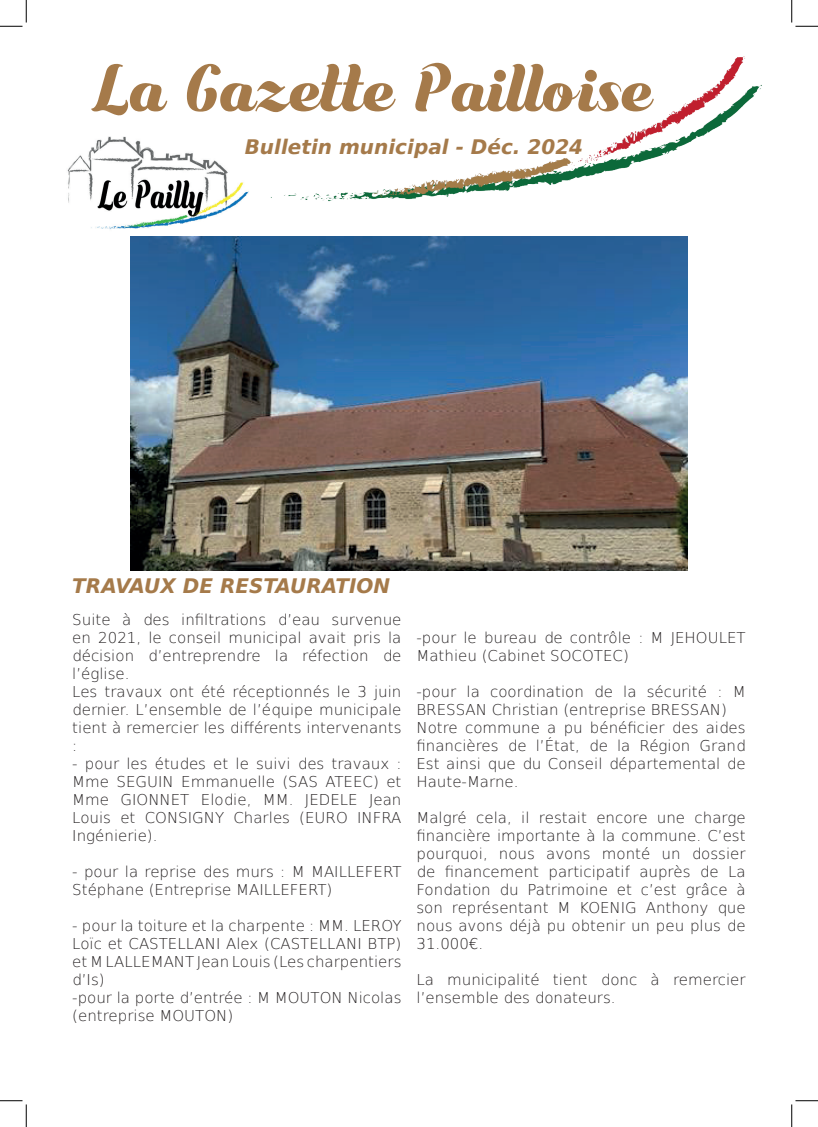
<style>
.page{position:relative;width:818px;height:1127px;background:#fff}
.page>*{position:absolute;margin:0;border:0;box-sizing:border-box;transform-origin:0 0}
.t1{font:61.25px "Bungasai";color:#a57a4a}
.t2{font:italic 700 20px "DejaVu Sans";color:#a57a4a}
.t3{font:200 15px/18px "DejaVu Sans";color:#231f20}
</style>
<div class="page">
<img style="left:67px;top:136px;width:158px;height:101px">
<img style="left:225px;top:56px;width:537px;height:155px">
<img style="left:131px;top:236px;width:556px;height:334px">
<svg style="left:0;top:0;width:27px;height:27px"></svg>
<svg style="left:0;top:1100px;width:27px;height:26px"></svg>
<svg style="left:791px;top:0;width:27px;height:27px"></svg>
<svg style="left:791px;top:1100px;width:27px;height:26px"></svg>
<h1 class="t1" style="left:91px;top:57px;width:563px">La Gazette Pailloise</h1>
<h2 class="t2" style="left:245px;top:131px;width:340px">Bulletin municipal - Déc. 2024</h2>
<h2 class="t2" style="left:72px;top:571px;width:319px">TRAVAUX DE RESTAURATION</h2>
<p class="t3" style="left:72px;top:609px;width:331px">Suite à des infiltrations d’eau survenue en 2021, le conseil municipal avait pris la décision d’entreprendre la réfection de l’église.<br>Les travaux ont été réceptionnés le 3 juin dernier. L’ensemble de l’équipe municipale tient à remercier les différents intervenants :</p>
<p class="t3" style="left:72px;top:753px;width:331px;text-align:justify">- pour les études et le suivi des travaux :<br>Mme SEGUIN Emmanuelle (SAS ATEEC) et Mme GIONNET Elodie, MM. JEDELE Jean Louis et CONSIGNY Charles (EURO INFRA Ingénierie).</p>
<p class="t3" style="left:72px;top:861px;width:331px">- pour la reprise des murs : M MAILLEFERT<br>Stéphane (Entreprise MAILLEFERT)</p>
<p class="t3" style="left:72px;top:915px;width:331px">- pour la toiture et la charpente : MM. LEROY<br>Loïc et CASTELLANI Alex (CASTELLANI BTP) et M LALLEMANT Jean Louis (Les charpentiers d’Is)<br>-pour la porte d’entrée : M MOUTON Nicolas (entreprise MOUTON)</p>
<p class="t3" style="left:416px;top:627px;width:331px">-pour le bureau de contrôle : M JEHOULET<br>Mathieu (Cabinet SOCOTEC)</p>
<p class="t3" style="left:416px;top:681px;width:331px">-pour la coordination de la sécurité : M BRESSAN Christian (entreprise BRESSAN)<br>Notre commune a pu bénéficier des aides financières de l’État, de la Région Grand Est ainsi que du Conseil départemental de Haute-Marne.</p>
<p class="t3" style="left:416px;top:807px;width:331px;text-align:justify">Malgré cela, il restait encore une charge financière importante à la commune. C’est pourquoi, nous avons monté un dossier de financement participatif auprès de La Fondation du Patrimoine et c’est grâce à son représentant M KOENIG Anthony que nous avons déjà pu obtenir un peu plus de 31.000€.</p>
<p class="t3" style="left:416px;top:969px;width:331px">La municipalité tient donc à remercier l’ensemble des donateurs.</p>
</div>
